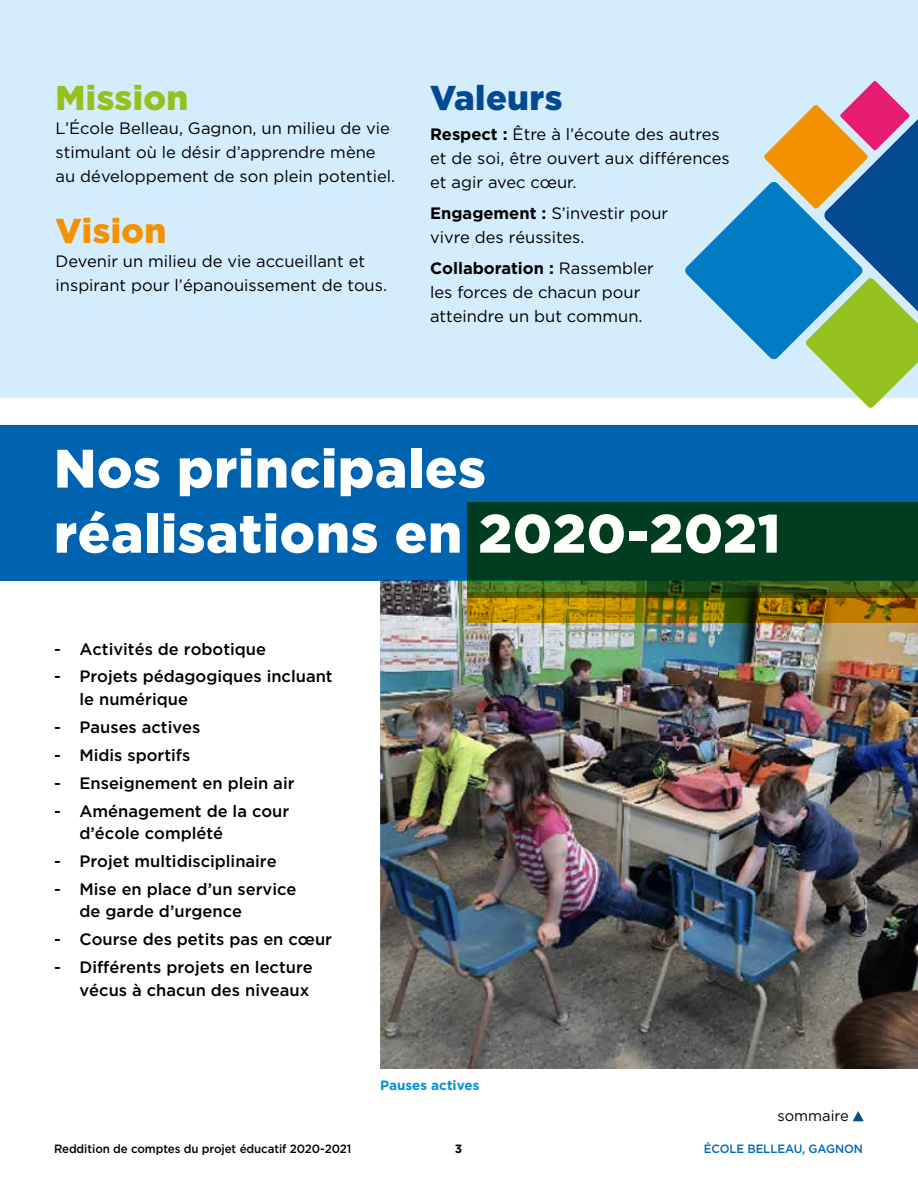
<style>
.page{position:relative;width:918px;height:1188px;background:#fff}
.page>*{position:absolute;margin:0;border:0;box-sizing:border-box;transform-origin:0 0}
.t1{font:900 54px/65.1px "Gotham";letter-spacing:.01em;color:#fff}
.t2{font:900 34.5px "Gotham";letter-spacing:.01em;color:#95c11f}
.t3{font:900 34.5px "Gotham";letter-spacing:.01em;color:#034991}
.t4{font:900 34.5px "Gotham";letter-spacing:.01em;color:#f39200}
.t5{font:16.5px/24px "Gotham";color:#000}
.t6{font:500 16.5px/22.5px "Gotham";color:#000}
.t7{font:15px "Gotham";color:#000}
.t8{font:700 13.5px "Gotham";color:#0092d4}
.t9{font:500 12px "Gotham";letter-spacing:-.005em;color:#000;scale:.96 1}
.t10{font:500 12px "Gotham";letter-spacing:-.005em;color:#0068b3;scale:.96 1}
.t11{font:700 12px "Gotham";color:#000}
.s1{font-weight:700}
</style>
<div class="page">
<img style="left:380px;top:580px;width:538px;height:489px">
<div style="left:0;top:0;width:918px;height:397px;background:#d3edfc"></div>
<svg style="left:685px;top:81px;width:233px;height:327px"></svg>
<svg style="left:468px;top:598px;width:450px;height:24px;background:#9c7600"></svg>
<div style="left:0;top:425px;width:918px;height:155px;background:#0063af"></div>
<svg style="left:468px;top:503px;width:450px;height:95px;background:#0b421d"></svg>
<svg style="left:853px;top:1111px;width:11px;height:10px"></svg>
<h2 class="t2" style="left:56px;top:77px;width:134px">Mission</h2>
<p class="t5" style="left:56px;top:115px;width:341px">L’École Belleau, Gagnon, un milieu de vie stimulant où le désir d’apprendre mène au développement de son plein potentiel.</p>
<h2 class="t4" style="left:56px;top:211px;width:112px">Vision</h2>
<p class="t5" style="left:56px;top:249px;width:333px">Devenir un milieu de vie accueillant et inspirant pour l’épanouissement de tous.</p>
<h2 class="t3" style="left:430px;top:77px;width:134px">Valeurs</h2>
<p class="t5" style="left:430px;top:122px;width:301px"><span class="s1">Respect :</span> Être à l’écoute des autres et de soi, être ouvert aux différences et agir avec cœur.</p>
<p class="t5" style="left:430px;top:201px;width:240px"><span class="s1">Engagement :</span> S’investir pour vivre des réussites.</p>
<p class="t5" style="left:430px;top:256px;width:225px"><span class="s1">Collaboration :</span> Rassembler les forces de chacun pour atteindre un but commun.</p>
<h1 class="t1" style="left:54px;top:435px;width:728px">Nos principales réalisations en 2020-2021</h1>
<p class="t6" style="left:54px;top:637px;width:214px">- Activités de robotique</p>
<p class="t6" style="left:79px;top:665px;width:255px;text-indent:-25px">- Projets pédagogiques incluant le numérique</p>
<p class="t6" style="left:54px;top:715px;width:148px">- Pauses actives</p>
<p class="t6" style="left:54px;top:743px;width:138px">- Midis sportifs</p>
<p class="t6" style="left:54px;top:771px;width:242px">- Enseignement en plein air</p>
<p class="t6" style="left:79px;top:799px;width:211px;text-indent:-25px">- Aménagement de la cour d’école complété</p>
<p class="t6" style="left:54px;top:849px;width:224px">- Projet multidisciplinaire</p>
<p class="t6" style="left:79px;top:877px;width:219px;text-indent:-25px">- Mise en place d’un service de garde d’urgence</p>
<p class="t6" style="left:54px;top:928px;width:280px">- Course des petits pas en cœur</p>
<p class="t6" style="left:54px;top:956px;width:260px;text-align:right">- Différents projets en lecture vécus à chacun des niveaux</p>
<p class="t8" style="left:380px;top:1077px;width:101px">Pauses actives</p>
<p class="t7" style="left:777px;top:1108px;width:73px">sommaire</p>
<p class="t9" style="left:54px;top:1142px;width:311px">Reddition de comptes du projet éducatif 2020-2021</p>
<p class="t11" style="left:455px;top:1142px;width:9px">3</p>
<p class="t10" style="left:704px;top:1142px;width:167px">ÉCOLE BELLEAU, GAGNON</p>
</div>
